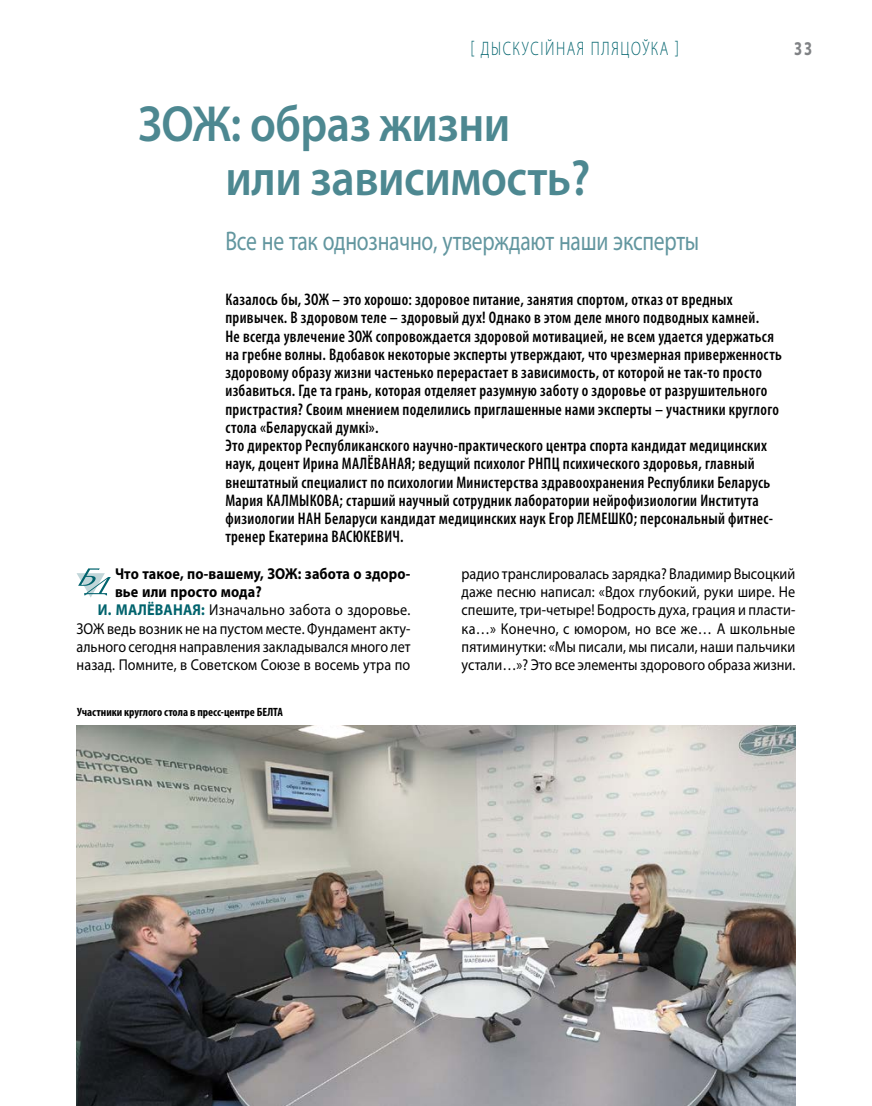
<style>
.page{position:relative;width:872px;height:1106px;background:#fff}
.page>*{position:absolute;margin:0;border:0;box-sizing:border-box;transform-origin:0 0}
.t1{font:600 51px/54.8px "Myriad Pro";letter-spacing:-.01em;color:#4d8891;scale:.9 1}
.t2{font:27px "Myriad Pro";letter-spacing:-.01em;color:#62969f;scale:.8 1}
.t3{font:300 19.5px "Myriad Pro";letter-spacing:.11em;color:#00636d;scale:.75 1}
.t4{font:700 19.5px "Myriad Pro";color:#808285;scale:.75 1}
.t5{font:600 condensed 16.8px/18.3px "Myriad Pro";letter-spacing:.02em;color:#000;scale:.95 1}
.t6{font:15.75px/18.3px "Myriad Pro";letter-spacing:.005em;color:#000;text-align:justify;scale:.9 1}
.t7{font:700 15.75px "Myriad Pro";letter-spacing:.01em;color:#000;scale:.9 1}
.t8{font:700 condensed 12px "Myriad Pro";color:#000}
.s1{font-weight:700;color:#00636d}
</style>
<div class="page">
<svg style="left:77px;top:568px;width:34px;height:29px"></svg>
<img style="left:76px;top:725px;width:719px;height:381px">
<p class="t3" style="left:470px;top:38px;width:279px">[ ДЫСКУСІЙНАЯ ПЛЯЦОЎКА ]</p>
<p class="t4" style="left:794px;top:36px;width:26px">33</p>
<h1 class="t1" style="left:225px;top:95px;width:407px;text-indent:-87px">ЗОЖ: образ жизни или зависимость?</h1>
<h2 class="t2" style="left:225px;top:224px;width:594px">Все не так однозначно, утверждают наши эксперты</h2>
<p class="t5" style="left:225px;top:290px;width:587px">Казалось бы, ЗОЖ – это хорошо: здоровое питание, занятия спортом, отказ от вредных привычек. В здоровом теле – здоровый дух! Однако в этом деле много подводных камней.<br>Не всегда увлечение ЗОЖ сопровождается здоровой мотивацией, не всем удается удержаться на гребне волны. Вдобавок некоторые эксперты утверждают, что чрезмерная приверженность здоровому образу жизни частенько перерастает в зависимость, от которой не так-то просто избавиться. Где та грань, которая отделяет разумную заботу о здоровье от разрушительного пристрастия? Своим мнением поделились приглашенные нами эксперты – участники круглого стола «Беларускай думкі».<br>Это директор Республиканского научно-практического центра спорта кандидат медицинских наук, доцент Ирина МАЛЁВАНАЯ; ведущий психолог РНПЦ психического здоровья, главный внештатный специалист по психологии Министерства здравоохранения Республики Беларусь Мария КАЛМЫКОВА; старший научный сотрудник лаборатории нейрофизиологии Института физиологии НАН Беларуси кандидат медицинских наук Егор ЛЕМЕШКО; персональный фитнес&shy;тренер Екатерина ВАСЮКЕВИЧ.</p>
<p class="t7" style="left:115px;top:563px;width:330px">Что такое, по-вашему, ЗОЖ: забота о здоро-</p>
<p class="t7" style="left:115px;top:581px;width:164px">вье или просто мода?</p>
<p class="t6" style="left:98px;top:601px;width:349px"><span class="s1">И. МАЛЁВАНАЯ:</span> Изначально забота о здоровье.</p>
<p class="t6" style="left:77px;top:619px;width:372px">ЗОЖ ведь возник не на пустом месте. Фундамент акту-</p>
<p class="t6" style="left:77px;top:637px;width:373px">ального сегодня направления закладывался много лет</p>
<p class="t6" style="left:77px;top:655px;width:372px">назад. Помните, в Советском Союзе в восемь утра по</p>
<p class="t6" style="left:461px;top:564px;width:372px">радио транслировалась зарядка? Владимир Высоцкий даже песню написал: «Вдох глубокий, руки шире. Не спешите, три-четыре! Бодрость духа, грация и пласти&shy;ка…» Конечно, с юмором, но все же… А школьные пятиминутки: «Мы писали, мы писали, наши пальчики устали…»? Это все элементы здорового образа жизни.</p>
<p class="t8" style="left:77px;top:704px;width:207px">Участники круглого стола в пресс-центре БЕЛТА</p>
</div>
